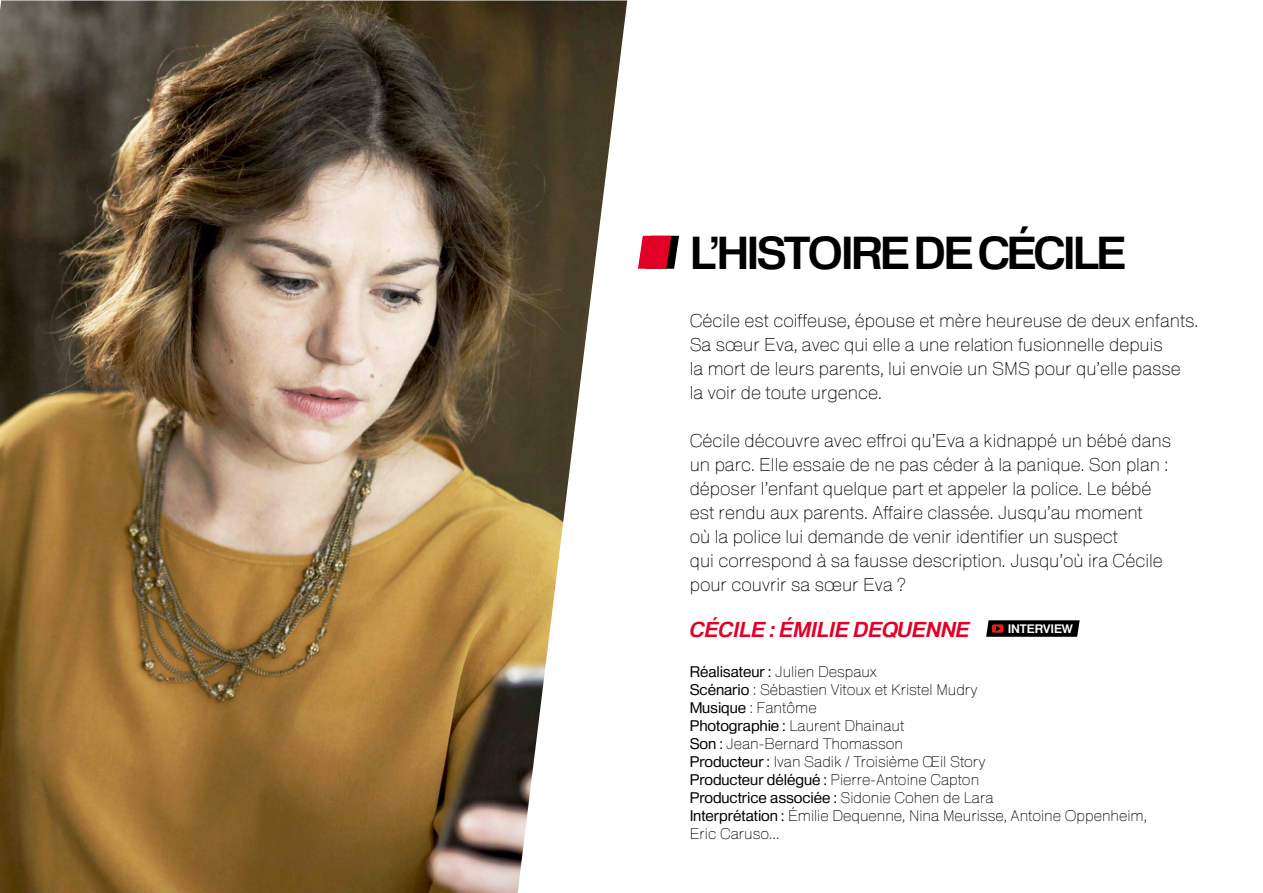
<style>
.page{position:relative;width:1263px;height:893px;background:#fff}
.page>*{position:absolute;margin:0;border:0;box-sizing:border-box;transform-origin:0 0}
.t1{font:600 45px "FTV Heldustry";letter-spacing:-.06em;color:#000}
.t2{font:italic 600 21px "FTV Heldustry";color:#e20026}
.t3{font:100 18px/24px "FTV Heldustry";color:#000}
.t4{font:100 15px/18px "FTV Heldustry";color:#000}
.t5{font:600 12px "FTV Heldustry";color:#fff}
.s1{font-weight:400}
</style>
<div class="page">
<img style="left:0;top:1px;width:627px;height:892px">
<svg style="left:638px;top:236px;width:41px;height:33px"></svg>
<svg style="left:986px;top:620px;width:94px;height:17px;background:#1b1110"></svg>
<h1 class="t1" style="left:690px;top:225px;width:437px">L’HISTOIRE DE CÉCILE</h1>
<p class="t3" style="left:690px;top:308px;width:510px">Cécile est coiffeuse, épouse et mère heureuse de deux enfants.<br>Sa sœur Eva, avec qui elle a une relation fusionnelle depuis<br>la mort de leurs parents, lui envoie un SMS pour qu’elle passe la voir de toute urgence.</p>
<p class="t3" style="left:690px;top:428px;width:483px">Cécile découvre avec effroi qu’Eva a kidnappé un bébé dans un parc. Elle essaie de ne pas céder à la panique. Son plan : déposer l’enfant quelque part et appeler la police. Le bébé est rendu aux parents. Affaire classée. Jusqu’au moment<br>où la police lui demande de venir identifier un suspect<br>qui correspond à sa fausse description. Jusqu’où ira Cécile pour couvrir sa sœur Eva ?</p>
<p class="t2" style="left:690px;top:617px;width:281px">CÉCILE : ÉMILIE DEQUENNE</p>
<p class="t4" style="left:690px;top:662px;width:459px"><span class="s1">Réalisateur :</span> Julien Despaux<br><span class="s1">Scénario</span> : Sébastien Vitoux et Kristel Mudry<br><span class="s1">Musique</span> : Fantôme<br><span class="s1">Photographie :</span> Laurent Dhainaut<br><span class="s1">Son :</span> Jean-Bernard Thomasson<br><span class="s1">Producteur :</span> Ivan Sadik / Troisième Œil Story<br><span class="s1">Producteur délégué :</span> Pierre-Antoine Capton<br><span class="s1">Productrice associée :</span> Sidonie Cohen de Lara<br><span class="s1">Interprétation :</span> Émilie Dequenne, Nina Meurisse, Antoine Oppenheim, Eric Caruso…</p>
<p class="t5" style="left:1008px;top:622px;width:67px">INTERVIEW</p>
</div>
